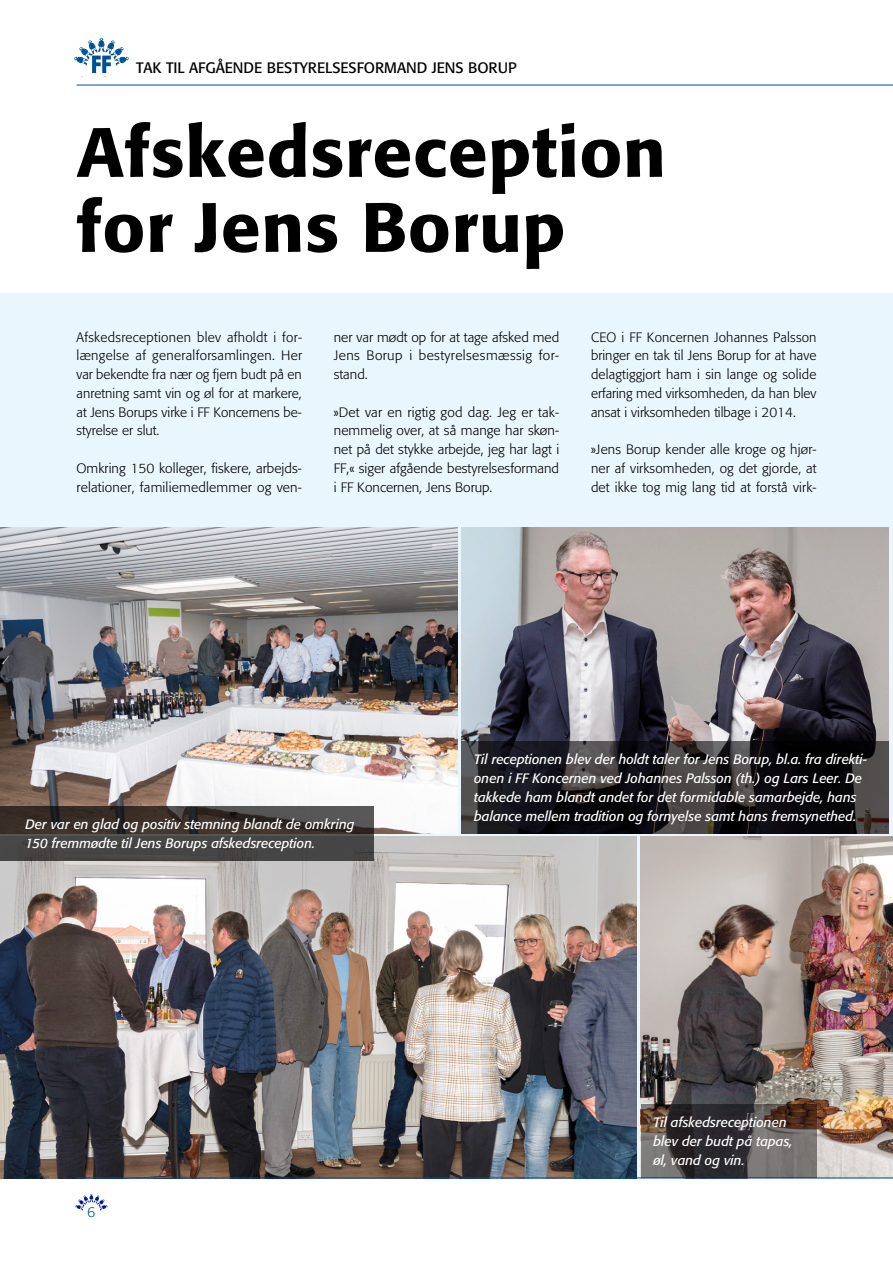
<style>
.page{position:relative;width:893px;height:1263px;background:#fff}
.page>*{position:absolute;margin:0;border:0;box-sizing:border-box;transform-origin:0 0}
.t1{font:500 69px/75px "Formata";letter-spacing:.01em;color:#000}
.t2{font:15px "Formata";color:#000}
.t3{font:300 14.25px "Formata";color:#004f9f}
.t4{font:300 13.5px/18.8px "Formata";color:#000;text-align:justify}
.t5{font:italic 13.5px/18.8px "Formata";color:#fff}
</style>
<div class="page">
<div style="left:0;top:293px;width:893px;height:885px;background:#eaf6fe"></div>
<svg style="left:74px;top:38px;width:55px;height:35px"></svg>
<img style="left:0;top:837px;width:636px;height:341px">
<img style="left:641px;top:837px;width:252px;height:340px">
<img style="left:0;top:527px;width:457px;height:306px">
<img style="left:461px;top:527px;width:428px;height:214px">
<svg style="left:75px;top:1194px;width:32px;height:16px"></svg>
<hr style="left:77px;top:85px;width:816px;height:1px;background:#004f9f">
<hr style="left:77px;top:1177px;width:816px;height:1px;background:#004f9f">
<svg style="left:461px;top:741px;width:428px;height:92px;background:#212023"></svg>
<svg style="left:0;top:806px;width:373px;height:55px;background:#413d3a"></svg>
<svg style="left:641px;top:1104px;width:175px;height:73px;background:#4e4847"></svg>
<p class="t2" style="left:136px;top:59px;width:382px">TAK TIL AFGÅENDE BESTYRELSESFORMAND JENS BORUP</p>
<h1 class="t1" style="left:77px;top:115px;width:591px">Afskedsreception for Jens Borup</h1>
<p class="t4" style="left:77px;top:328px;width:227px">Afskedsreceptionen blev afholdt i for&shy;længelse af generalforsamlingen. Her var bekendte fra nær og fjern budt på en anretning samt vin og øl for at markere, at Jens Borups virke i FF Koncernens be&shy;styrelse er slut.</p>
<p class="t4" style="left:77px;top:459px;width:227px">Omkring 150 kolleger, fiskere, arbejds&shy;relationer, familiemedlemmer og ven-</p>
<p class="t4" style="left:334px;top:328px;width:227px">ner var mødt op for at tage afsked med Jens Borup i bestyrelsesmæssig for&shy;stand.</p>
<p class="t4" style="left:334px;top:403px;width:227px">»Det var en rigtig god dag. Jeg er tak&shy;nemmelig over, at så mange har skøn&shy;net på det stykke arbejde, jeg har lagt i FF,« siger afgående bestyrelsesformand i FF Koncernen, Jens Borup.</p>
<p class="t4" style="left:591px;top:328px;width:227px">CEO i FF Koncernen Johannes Palsson bringer en tak til Jens Borup for at have delagtiggjort ham i sin lange og solide erfaring med virksomheden, da han blev ansat i virksomheden tilbage i 2014.</p>
<p class="t4" style="left:591px;top:440px;width:227px">»Jens Borup kender alle kroge og hjør&shy;ner af virksomheden, og det gjorde, at det ikke tog mig lang tid at forstå virk-</p>
<p class="t5" style="left:26px;top:815px;width:331px">Der var en glad og positiv stemning blandt de omkring<br>150 fremmødte til Jens Borups afskedsreception.</p>
<p class="t3" style="left:87px;top:1203px;width:10px">6</p>
<p class="t5" style="left:474px;top:750px;width:395px">Til receptionen blev der holdt taler for Jens Borup, bl.a. fra direkti&shy;onen i FF Koncernen ved Johannes Palsson (th.) og Lars Leer. De takkede ham blandt andet for det formidable samarbejde, hans balance mellem tradition og fornyelse samt hans fremsynethed.</p>
<p class="t5" style="left:653px;top:1113px;width:141px">Til afskedsreceptionen blev der budt på tapas, øl, vand og vin.</p>
</div>
